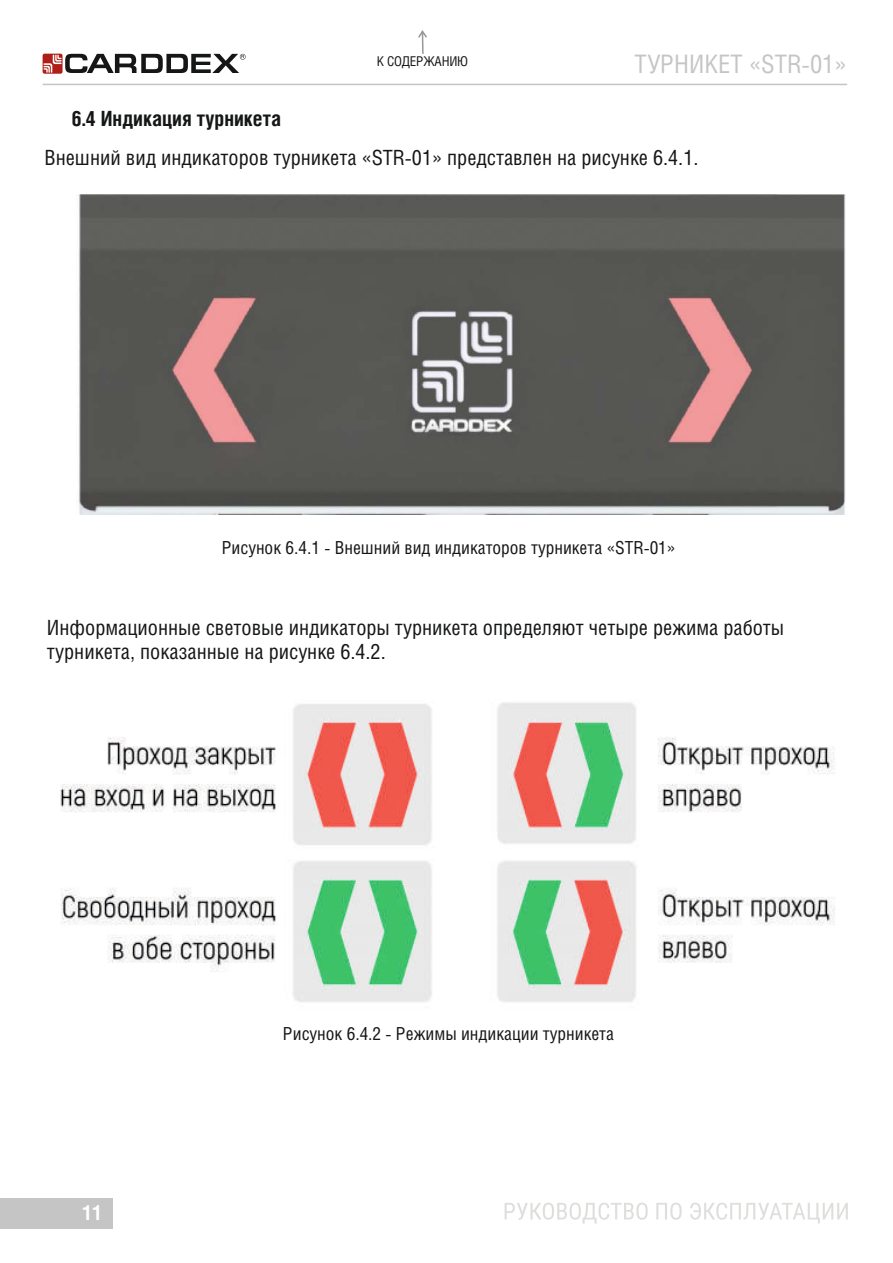
<style>
.page{position:relative;width:893px;height:1263px;background:#fff}
.page>*{position:absolute;margin:0;border:0;box-sizing:border-box;transform-origin:0 0}
.t1{font:25.5px "Helios Cond";color:#c5c5c5}
.t2{font:21px/24px "Helios Cond";color:#151616}
.t3{font:700 21px "Helios Cond";color:#151616}
.t4{font:700 21px "Helios Cond";color:#fff}
.t5{font:18px "Helios Cond";color:#151616}
.t6{font:13.5px "Helios Cond";letter-spacing:-.015em;color:#151616}
</style>
<div class="page">
<svg style="left:418px;top:30px;width:9px;height:24px"></svg>
<hr style="left:43px;top:84px;width:804px;height:1px;background:#c5c5c5">
<svg style="left:43px;top:54px;width:203px;height:20px"></svg>
<img style="left:60px;top:702px;width:775px;height:300px">
<div style="left:0;top:1198px;width:113px;height:30px;background:#c5c5c5"></div>
<svg style="left:505px;top:1202px;width:343px;height:21px"></svg>
<img style="left:77px;top:195px;width:768px;height:319px">
<p class="t3" style="left:72px;top:109px;width:211px">6.4 Индикация турникета</p>
<p class="t6" style="left:377px;top:55px;width:93px">К СОДЕРЖАНИЮ</p>
<p class="t1" style="left:634px;top:53px;width:214px">ТУРНИКЕТ «STR-01»</p>
<p class="t2" style="left:44px;top:147px;width:655px">Внешний вид индикаторов турникета «STR-01» представлен на рисунке 6.4.1.</p>
<p class="t5" style="left:222px;top:540px;width:455px">Рисунок 6.4.1 - Внешний вид индикаторов турникета «STR-01»</p>
<p class="t2" style="left:47px;top:617px;width:739px">Информационные световые индикаторы турникета определяют четыре режима работы турникета, показанные на рисунке 6.4.2.</p>
<p class="t4" style="left:83px;top:1203px;width:21px">11</p>
<p class="t5" style="left:283px;top:1026px;width:333px">Рисунок 6.4.2 - Режимы индикации турникета</p>
</div>
